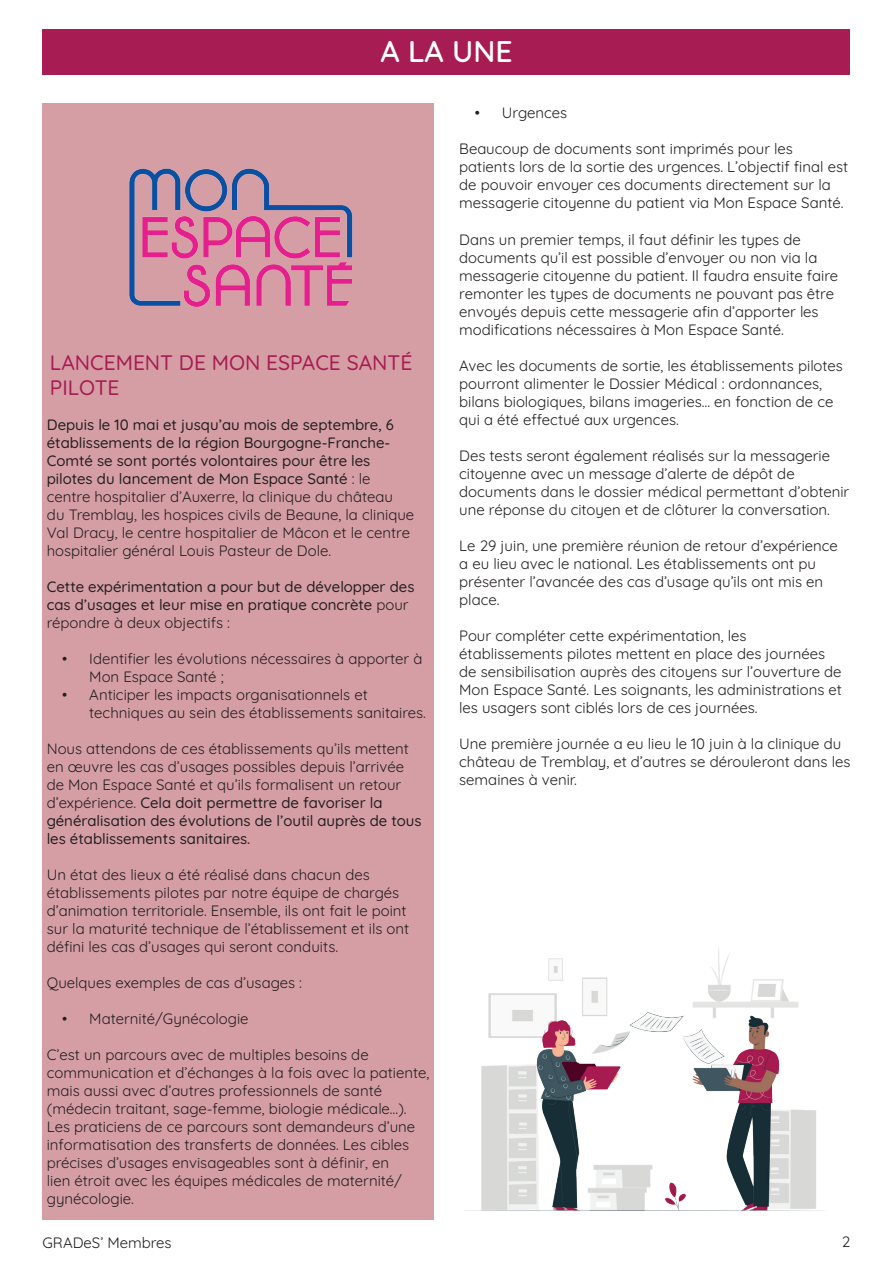
<style>
.page{position:relative;width:893px;height:1263px;background:#fff}
.page>*{position:absolute;margin:0;border:0;box-sizing:border-box;transform-origin:0 0}
.t1{font:600 30px "Quicksand";color:#fff}
.t2{font:500 21px/25.2px "Quicksand";color:#a71c52}
.t3{font:15px/18px "Quicksand";color:#231f20}
.t4{font:500 15px/18px "Quicksand";color:#231f20}
.s1{font-weight:500}
.s2{font-weight:400}
</style>
<div class="page">
<div style="left:43px;top:30px;width:807px;height:45px;background:#a71c52"></div>
<div style="left:43px;top:103px;width:391px;height:1117px;background:#d59ea5"></div>
<img style="left:129px;top:168px;width:224px;height:139px">
<img style="left:464px;top:947px;width:361px;height:265px">
<h1 class="t1" style="left:380px;top:28px;width:134px">A LA UNE</h1>
<h2 class="t2" style="left:50px;top:348px;width:364px">LANCEMENT DE MON ESPACE SANTÉ<br>PILOTE</h2>
<p class="t3" style="left:47px;top:414px;width:369px"><span class="s1">Depuis le 10 mai et jusqu’au mois de septembre, 6 établissements de la région Bourgogne-Franche-Comté se sont portés volontaires pour être les pilotes du lancement de Mon Espace Santé</span> : le centre hospitalier d’Auxerre, la clinique du château du Tremblay, les hospices civils de Beaune, la clinique Val Dracy, le centre hospitalier de Mâcon et le centre hospitalier général Louis Pasteur de Dole.</p>
<p class="t4" style="left:47px;top:576px;width:369px">Cette expérimentation a pour but de développer des cas d’usages et leur mise en pratique concrète <span class="s2">pour répondre à deux objectifs :</span></p>
<p class="t3" style="left:89px;top:648px;width:335px;text-indent:-27px">• Identifier les évolutions nécessaires à apporter à<br>Mon Espace Santé ;</p>
<p class="t3" style="left:89px;top:684px;width:338px;text-indent:-27px">• Anticiper les impacts organisationnels et techniques au sein des établissements sanitaires.</p>
<p class="t3" style="left:47px;top:738px;width:376px">Nous attendons de ces établissements qu’ils mettent en œuvre les cas d’usages possibles depuis l’arrivée de Mon Espace Santé et qu’ils formalisent un retour d’expérience. <span class="s1">Cela doit permettre de favoriser la généralisation des évolutions de l’outil auprès de tous les établissements sanitaires.</span></p>
<p class="t3" style="left:47px;top:864px;width:364px">Un état des lieux a été réalisé dans chacun des établissements pilotes par notre équipe de chargés d’animation territoriale. Ensemble, ils ont fait le point sur la maturité technique de l’établissement et ils ont défini les cas d’usages qui seront conduits.</p>
<p class="t3" style="left:47px;top:972px;width:257px">Quelques exemples de cas d’usages :</p>
<p class="t3" style="left:62px;top:1008px;width:188px">• Maternité/Gynécologie</p>
<p class="t3" style="left:47px;top:1044px;width:384px">C’est un parcours avec de multiples besoins de communication et d’échanges à la fois avec la patiente, mais aussi avec d’autres professionnels de santé (médecin traitant, sage-femme, biologie médicale…).<br>Les praticiens de ce parcours sont demandeurs d’une informatisation des transferts de données. Les cibles précises d’usages envisageables sont à définir, en<br>lien étroit avec les équipes médicales de maternité/ gynécologie.</p>
<p class="t3" style="left:43px;top:1232px;width:131px">GRADeS’ Membres</p>
<p class="t3" style="left:475px;top:103px;width:94px">• Urgences</p>
<p class="t3" style="left:459px;top:139px;width:390px">Beaucoup de documents sont imprimés pour les patients lors de la sortie des urgences. L’objectif final est de pouvoir envoyer ces documents directement sur la messagerie citoyenne du patient via Mon Espace Santé.</p>
<p class="t3" style="left:459px;top:229px;width:380px">Dans un premier temps, il faut définir les types de documents qu’il est possible d’envoyer ou non via la messagerie citoyenne du patient. Il faudra ensuite faire remonter les types de documents ne pouvant pas être envoyés depuis cette messagerie afin d’apporter les modifications nécessaires à Mon Espace Santé.</p>
<p class="t3" style="left:459px;top:355px;width:385px">Avec les documents de sortie, les établissements pilotes pourront alimenter le Dossier Médical : ordonnances, bilans biologiques, bilans imageries… en fonction de ce qui a été effectué aux urgences.</p>
<p class="t3" style="left:459px;top:445px;width:392px">Des tests seront également réalisés sur la messagerie citoyenne avec un message d’alerte de dépôt de documents dans le dossier médical permettant d’obtenir une réponse du citoyen et de clôturer la conversation.</p>
<p class="t3" style="left:459px;top:535px;width:380px">Le 29 juin, une première réunion de retour d’expérience a eu lieu avec le national. Les établissements ont pu présenter l’avancée des cas d’usage qu’ils ont mis en place.</p>
<p class="t3" style="left:459px;top:625px;width:384px">Pour compléter cette expérimentation, les établissements pilotes mettent en place des journées de sensibilisation auprès des citoyens sur l’ouverture de Mon Espace Santé. Les soignants, les administrations et les usagers sont ciblés lors de ces journées.</p>
<p class="t3" style="left:459px;top:733px;width:393px">Une première journée a eu lieu le 10 juin à la clinique du château de Tremblay, et d’autres se dérouleront dans les semaines à venir.</p>
<p class="t3" style="left:842px;top:1231px;width:10px">2</p>
</div>
